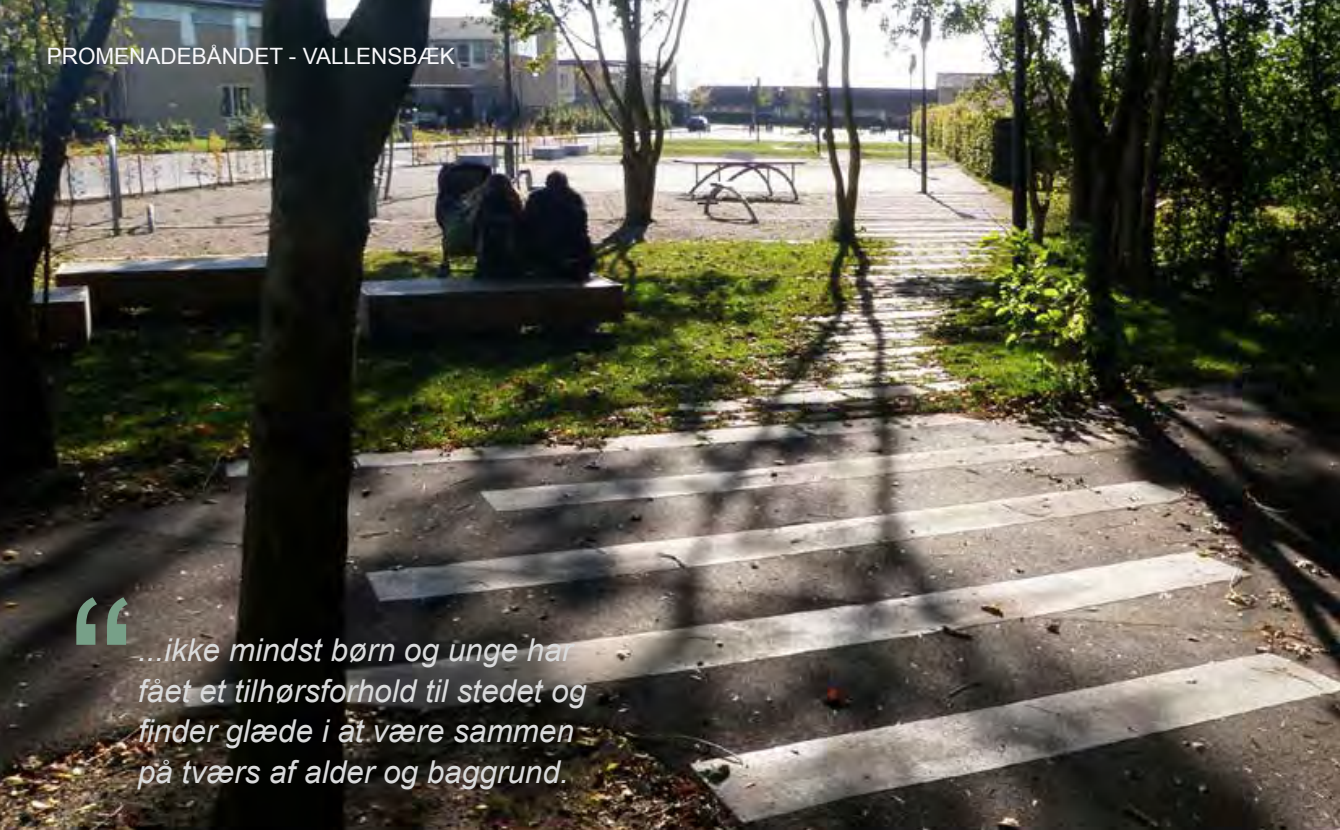
<style>
.page{position:relative;width:1340px;height:830px;background:#fff}
.page>*{position:absolute;margin:0;border:0;box-sizing:border-box;transform-origin:0 0}
.t1{font:202.5px "Arial";color:#77a088}
.t2{font:italic 31.5px/40.5px "Arial";color:#d9dadb}
.t3{font:22.5px "Arial";color:#f8f8fb}
</style>
<div class="page">
<img style="left:0;top:0;width:1339px;height:829px">
<p class="t3" style="left:47px;top:42px;width:409px">PROMENADEBÅNDET - VALLENSBÆK</p>
<h1 class="t1" style="left:68px;top:540px;width:69px">“</h1>
<p class="t2" style="left:138px;top:630px;width:450px">...ikke mindst børn og unge har fået et tilhørsforhold til stedet og finder glæde i at være sammen på tværs af alder og baggrund.</p>
</div>
